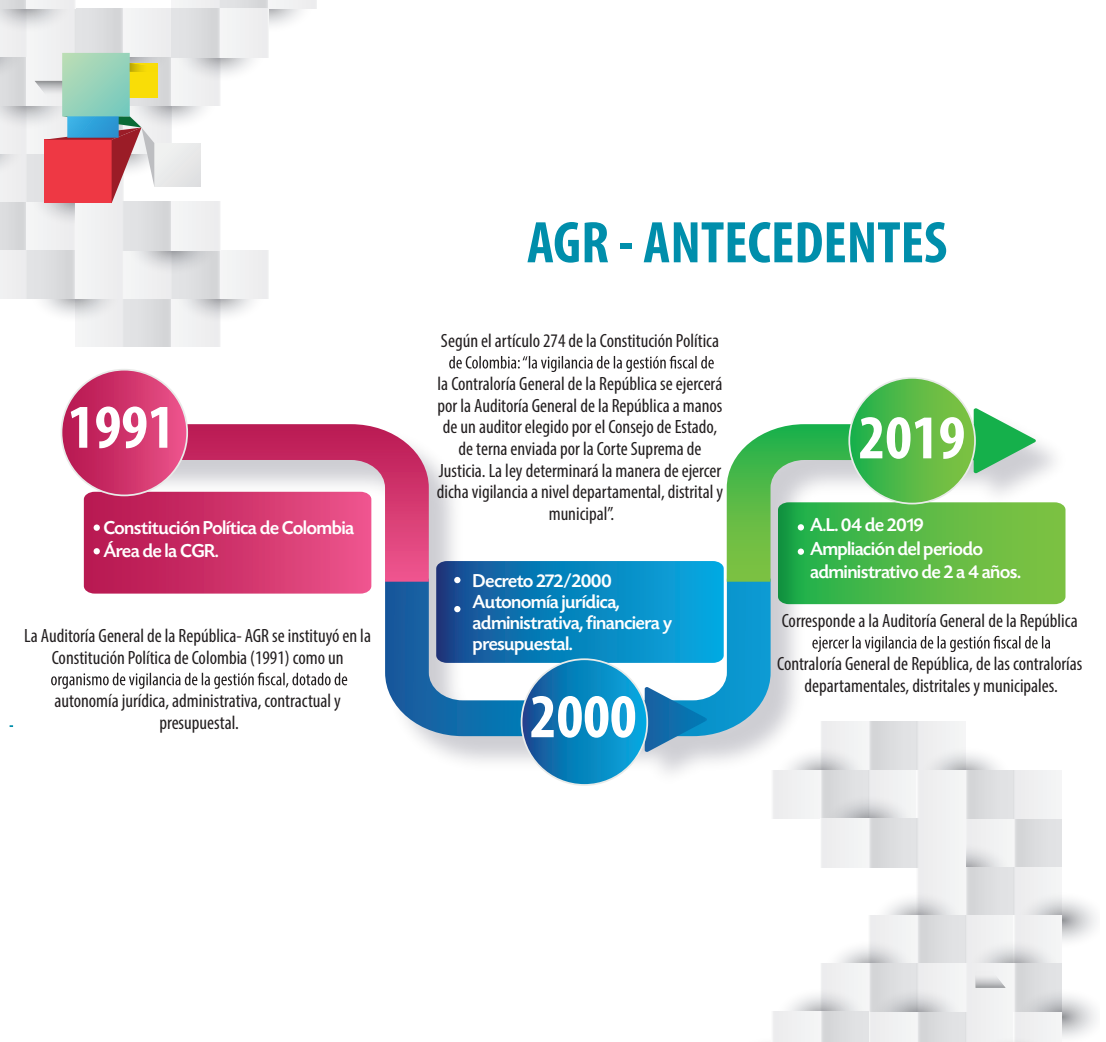
<style>
.page{position:relative;width:1106px;height:1042px;background:#fff}
.page>*{position:absolute;margin:0;border:0;box-sizing:border-box;transform-origin:0 0}
.t1{font:700 condensed 62.65px "Myriad Pro";color:#fff}
.t2{font:700 condensed 59.32px "Myriad Pro";color:#008eab}
.t3{font:500 19.6px/23.4px "Today SHOP";color:#fff}
.t4{font:condensed 19.25px/21.7px "Myriad Pro";color:#231f20;text-align:center}
</style>
<div class="page">
<img style="left:112px;top:404px;width:855px;height:379px">
<svg style="left:385px;top:578px;width:386px;height:158px"></svg>
<svg style="left:645px;top:687px;width:62px;height:65px;background:#5899c3"></svg>
<svg style="left:145px;top:424px;width:284px;height:158px"></svg>
<svg style="left:84px;top:492px;width:287px;height:101px;background:#d0346c"></svg>
<svg style="left:61px;top:370px;width:126px;height:125px;background:#cf376e"></svg>
<svg style="left:522px;top:659px;width:125px;height:126px;background:#0f83bd"></svg>
<svg style="left:849px;top:378px;width:126px;height:125px;background:#5fbc4f"></svg>
<svg style="left:51px;top:672px;width:296px;height:17px"></svg>
<svg style="left:436px;top:408px;width:630px;height:255px"></svg>
<svg style="left:449px;top:356px;width:265px;height:16px"></svg>
<div style="left:124px;top:298px;width:48px;height:49px;background:#dcdddf"></div>
<div style="left:75px;top:298px;width:49px;height:49px;background:#f0f1f2"></div>
<div style="left:172px;top:298px;width:48px;height:49px;background:#f0f0f1"></div>
<svg style="left:172px;top:298px;width:97px;height:21px"></svg>
<div style="left:172px;top:250px;width:48px;height:48px;background:#dcdddf"></div>
<div style="left:124px;top:250px;width:48px;height:48px;background:#f0f0f1"></div>
<div style="left:220px;top:250px;width:49px;height:48px;background:#f0f1f2"></div>
<svg style="left:27px;top:298px;width:97px;height:26px"></svg>
<div style="left:27px;top:250px;width:48px;height:48px;background:#dcdddf"></div>
<div style="left:0;top:250px;width:27px;height:48px;background:#eeeeef"></div>
<div style="left:75px;top:250px;width:49px;height:48px;background:#f0f1f2"></div>
<div style="left:172px;top:57px;width:48px;height:48px;background:#ededee"></div>
<div style="left:0;top:0;width:27px;height:8px;background:#d8d9db"></div>
<div style="left:27px;top:0;width:48px;height:8px;background:#f0f0f1"></div>
<svg style="left:223px;top:8px;width:94px;height:26px"></svg>
<div style="left:220px;top:0;width:49px;height:8px;background:#dddee0"></div>
<div style="left:172px;top:0;width:48px;height:8px;background:#f0f0f1"></div>
<div style="left:269px;top:0;width:48px;height:8px;background:#f0f0f1"></div>
<svg style="left:201px;top:57px;width:67px;height:21px"></svg>
<div style="left:172px;top:9px;width:48px;height:48px;background:#d6d7d9"></div>
<div style="left:220px;top:9px;width:48px;height:48px;background:#f0f1f2"></div>
<div style="left:124px;top:202px;width:96px;height:73px;background:#d4d5d7"></div>
<div style="left:172px;top:202px;width:48px;height:48px;background:#ededee"></div>
<div style="left:868px;top:722px;width:49px;height:48px;background:#dddee0"></div>
<div style="left:917px;top:722px;width:48px;height:48px;background:#f0f0f1"></div>
<div style="left:820px;top:722px;width:48px;height:48px;background:#f1f2f3"></div>
<div style="left:1013px;top:818px;width:49px;height:49px;background:#dddee0"></div>
<div style="left:965px;top:818px;width:48px;height:49px;background:#f0f1f2"></div>
<svg style="left:966px;top:849px;width:32px;height:18px"></svg>
<div style="left:965px;top:867px;width:48px;height:48px;background:#dcdddf"></div>
<div style="left:1013px;top:867px;width:49px;height:48px;background:#f0f0f1"></div>
<div style="left:917px;top:867px;width:48px;height:48px;background:#f0f1f2"></div>
<svg style="left:772px;top:745px;width:81px;height:25px"></svg>
<div style="left:820px;top:770px;width:48px;height:48px;background:#dcdddf"></div>
<div style="left:868px;top:770px;width:49px;height:48px;background:#f0f0f1"></div>
<div style="left:772px;top:770px;width:48px;height:48px;background:#f0f0f1"></div>
<svg style="left:917px;top:745px;width:81px;height:25px"></svg>
<div style="left:965px;top:770px;width:48px;height:48px;background:#dcdddf"></div>
<div style="left:1013px;top:770px;width:49px;height:48px;background:#f0f0f1"></div>
<div style="left:917px;top:770px;width:48px;height:48px;background:#f0f0f1"></div>
<svg style="left:885px;top:897px;width:64px;height:18px"></svg>
<div style="left:917px;top:915px;width:48px;height:48px;background:#dcdddf"></div>
<div style="left:965px;top:915px;width:48px;height:48px;background:#f0f0f1"></div>
<div style="left:868px;top:915px;width:49px;height:48px;background:#f1f2f3"></div>
<svg style="left:1013px;top:890px;width:83px;height:52px"></svg>
<div style="left:1013px;top:915px;width:49px;height:48px;background:#f1f2f3"></div>
<svg style="left:965px;top:938px;width:81px;height:25px"></svg>
<div style="left:1013px;top:963px;width:49px;height:49px;background:#dddee0"></div>
<div style="left:965px;top:963px;width:48px;height:49px;background:#f0f0f1"></div>
<svg style="left:837px;top:938px;width:64px;height:25px"></svg>
<div style="left:868px;top:963px;width:49px;height:49px;background:#dddee0"></div>
<div style="left:917px;top:963px;width:48px;height:49px;background:#f1f2f3"></div>
<div style="left:820px;top:963px;width:48px;height:49px;background:#f1f2f3"></div>
<svg style="left:868px;top:986px;width:81px;height:26px"></svg>
<div style="left:917px;top:1012px;width:48px;height:30px;background:#dcdddf"></div>
<div style="left:965px;top:1012px;width:48px;height:30px;background:#f0f0f1"></div>
<div style="left:868px;top:1012px;width:49px;height:30px;background:#f0f1f2"></div>
<svg style="left:1013px;top:986px;width:83px;height:52px"></svg>
<div style="left:1013px;top:1012px;width:49px;height:30px;background:#f0f1f2"></div>
<svg style="left:789px;top:986px;width:64px;height:25px"></svg>
<div style="left:820px;top:1011px;width:48px;height:31px;background:#dcdddf"></div>
<div style="left:772px;top:1011px;width:48px;height:31px;background:#f0f0f1"></div>
<svg style="left:820px;top:793px;width:97px;height:25px"></svg>
<div style="left:868px;top:818px;width:49px;height:49px;background:#dddee0"></div>
<div style="left:917px;top:818px;width:48px;height:49px;background:#f0f0f1"></div>
<div style="left:820px;top:818px;width:48px;height:49px;background:#f0f0f1"></div>
<svg style="left:976px;top:977px;width:30px;height:11px"></svg>
<svg style="left:0;top:8px;width:201px;height:267px"></svg>
<h1 class="t1" style="left:68px;top:388px;width:108px">1991</h1>
<p class="t3" style="left:104px;top:516px;width:252px">Constitución Política de Colombia<br>Área de la CGR.</p>
<p class="t4" style="left:24px;top:624px;width:348px">La Auditoría General de la República- AGR se instituyó en la<br>Constitución Política de Colombia (1991) como un</p>
<p class="t4" style="left:54px;top:689px;width:288px">autonomía jurídica, administrativa, contractual y presupuestal.</p>
<h2 class="t2" style="left:527px;top:205px;width:422px">AGR - ANTECEDENTES</h2>
<p class="t4" style="left:441px;top:329px;width:280px">Según el artículo 274 de la Constitución Política</p>
<p class="t4" style="left:437px;top:373px;width:288px">la Contraloría General de la República se ejercerá por la Auditoría General de la República a manos de un auditor elegido por el Consejo de Estado, de terna enviada por la Corte Suprema de Justicia. La ley determinará la manera de ejercer dicha vigilancia a nivel departamental, distrital y municipal”.</p>
<p class="t3" style="left:473px;top:571px;width:201px;line-height:21px">Decreto 272/2000<br>Autonomía jurídica, administrativa, financiera y presupuestal.</p>
<h1 class="t1" style="left:530px;top:677px;width:108px">2000</h1>
<h1 class="t1" style="left:859px;top:398px;width:108px">2019</h1>
<p class="t3" style="left:810px;top:514px;width:212px">A.L. 04 de 2019<br>Ampliación del periodo administrativo de 2 a 4 años.</p>
<p class="t4" style="left:782px;top:609px;width:297px">Corresponde a la Auditoría General de la República</p>
<p class="t4" style="left:777px;top:652px;width:307px">Contraloría General de República, de las contralorías departamentales, distritales y municipales.</p>
</div>
